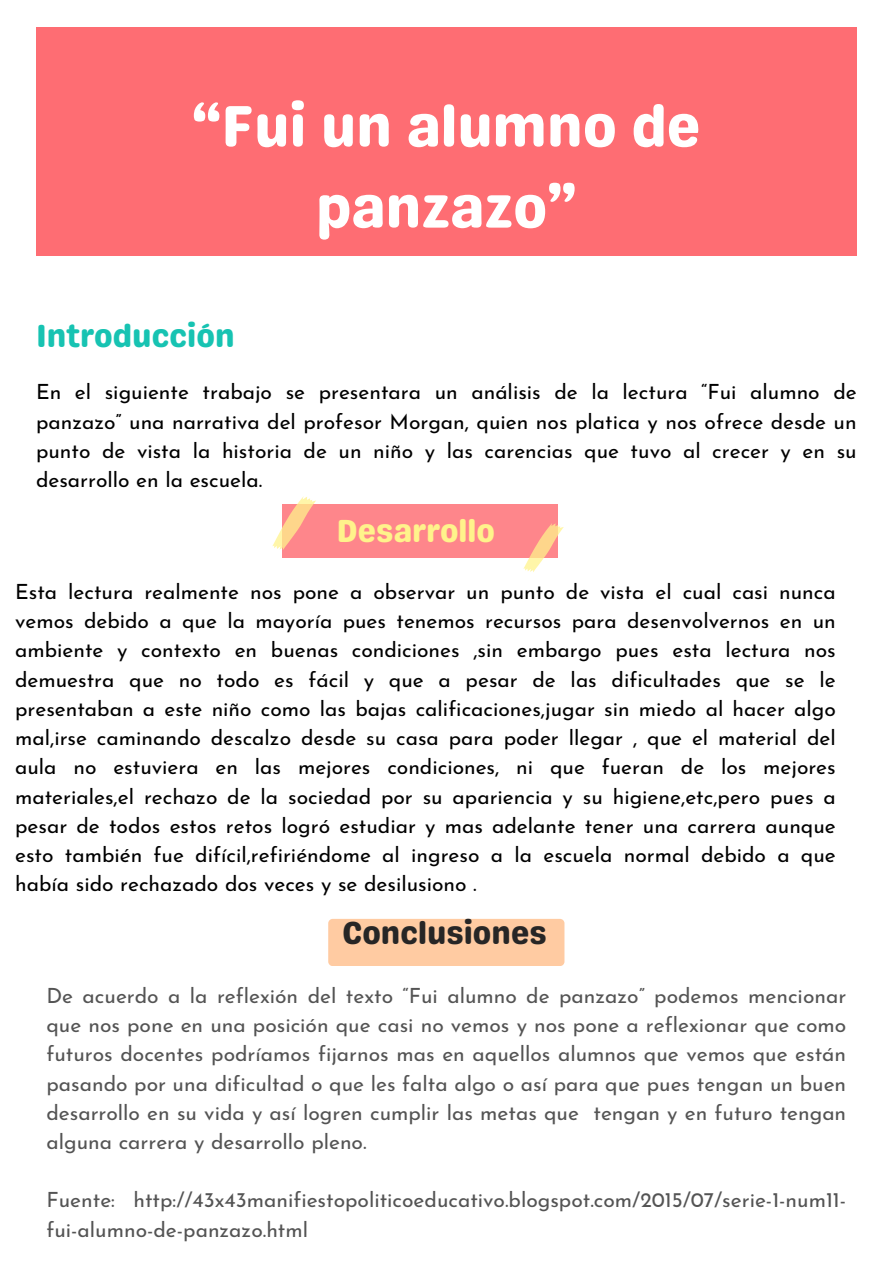
<style>
.page{position:relative;width:893px;height:1264px;background:#fff}
.page>*{position:absolute;margin:0;border:0;box-sizing:border-box;transform-origin:0 0}
.t1{font:58.5px/81px "Genty Sans";color:#fff;text-align:center}
.t2{font:32.1px "Genty Sans";color:#17c3b2}
.t3{font:31.8px "Genty Sans";color:#272626}
.t4{font:31.8px "Genty Sans";color:#fff38b}
.t5{font:21px/29.2px "Josefin Sans";color:#000;text-align:justify}
.t6{font:21px/29.2px "Josefin Sans";color:#545454;text-align:justify}
</style>
<div class="page">
<div style="left:36px;top:28px;width:820px;height:228px;background:#fe6d73"></div>
<div style="left:282px;top:503px;width:275px;height:54px;background:#fe868b"></div>
<svg style="left:523px;top:523px;width:40px;height:49px"></svg>
<svg style="left:272px;top:496px;width:44px;height:54px"></svg>
<div style="left:328px;top:918px;width:236px;height:48px;background:#ffcba2;border-radius:4px"></div>
<p class="t1" style="left:192px;top:86px;width:510px">“Fui un alumno de panzazo”</p>
<p class="t2" style="left:36px;top:316px;width:200px">Introducción</p>
<p class="t5" style="left:36px;top:379px;width:822px">En el siguiente trabajo se presentara un análisis de la lectura “Fui alumno de panzazo” una narrativa del profesor Morgan, quien nos platica y nos ofrece desde un punto de vista la historia de un niño y las carencias que tuvo al crecer y en su desarrollo en la escuela.</p>
<p class="t4" style="left:336px;top:511px;width:160px">Desarrollo</p>
<p class="t5" style="left:15px;top:579px;width:822px">Esta lectura realmente nos pone a observar un punto de vista el cual casi nunca vemos debido a que la mayoría pues tenemos recursos para desenvolvernos en un ambiente y contexto en buenas condiciones ,sin embargo pues esta lectura nos demuestra que no todo es fácil y que a pesar de las dificultades que se le presentaban a este niño como las bajas calificaciones,jugar sin miedo al hacer algo mal,irse caminando descalzo desde su casa para poder llegar , que el material del aula no estuviera en las mejores condiciones, ni que fueran de los mejores materiales,el rechazo de la sociedad por su apariencia y su higiene,etc,pero pues a pesar de todos estos retos logró estudiar y mas adelante tener una carrera aunque esto también fue difícil,refiriéndome al ingreso a la escuela normal debido a que había sido rechazado dos veces y se desilusiono .</p>
<p class="t3" style="left:342px;top:914px;width:206px">Conclusiones</p>
<p class="t6" style="left:46px;top:982px;width:801px">De acuerdo a la reflexión del texto “Fui alumno de panzazo” podemos mencionar que nos pone en una posición que casi no vemos y nos pone a reflexionar que como futuros docentes podríamos fijarnos mas en aquellos alumnos que vemos que están pasando por una dificultad o que les falta algo o así para que pues tengan un buen desarrollo en su vida y así logren cumplir las metas que tengan y en futuro tengan alguna carrera y desarrollo pleno.</p>
<p class="t6" style="left:46px;top:1187px;width:801px">Fuente: http://43x43manifiestopoliticoeducativo.blogspot.com/2015/07/serie-1-num11- fui-alumno-de-panzazo.html</p>
</div>
